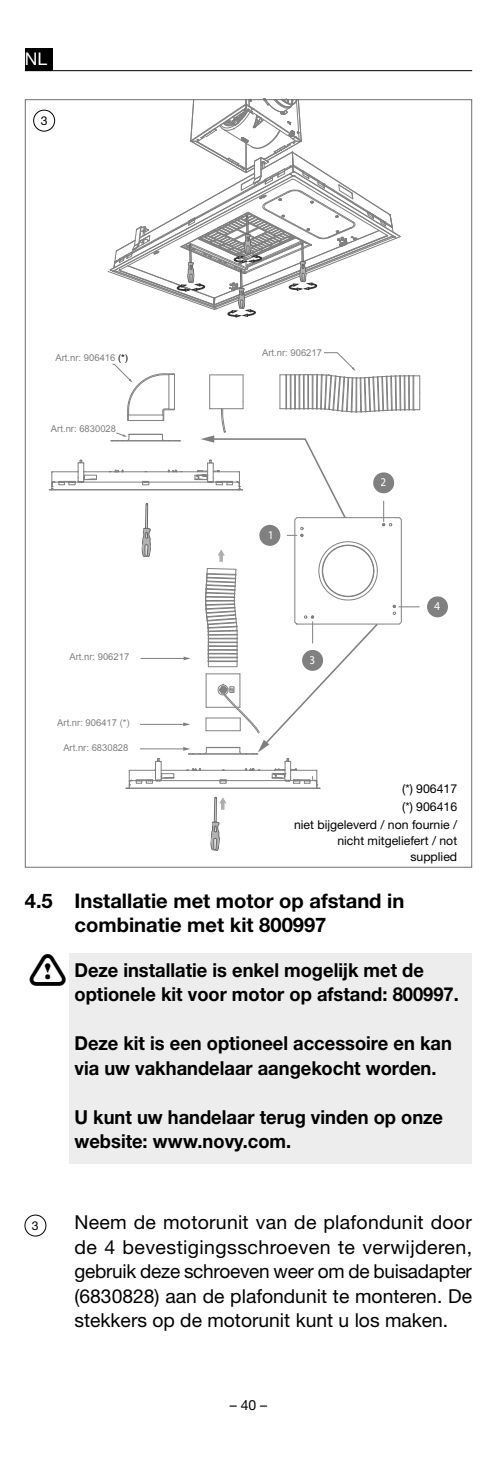
<style>
.page{position:relative;width:497px;height:1474px;background:#fff}
.page>*{position:absolute;margin:0;border:0;box-sizing:border-box;transform-origin:0 0}
.Titel_niveau_2{font:700 20.12px/24.5px "Helvetica Neue LTW1 G";color:#000}
.t1{font:700 19.25px/24.5px "Helvetica Neue LTW1 G";color:#000;scale:.95 1}
.bodytekst_genummerde_uitleg{font:19.25px/24.5px "Helvetica Neue LT Std";color:#000;text-align:justify}
.t2{font:17.5px "Helvetica Neue LTW1 G";color:#fff}
.t3{font:14px "Helvetica Neue LTW1 G";color:#000}
.bodytekst{font:12.25px/15.8px "Helvetica Neue LTW1 G";color:#000;text-align:right}
.cijfertekst_in_cirkels{font:12.25px "Helvetica Neue LTW1 G";color:#000}
.t4{font:11.9px "Myriad Pro";color:#fff}
.t5{font:9.45px "Arial";color:#808080}
.s1{color:#000}
</style>
<div class="page">
<div style="left:25px;top:48px;width:27px;height:22px;background:#000"></div>
<hr style="left:25px;top:70px;width:446px;height:1px;background:#000">
<div style="left:69px;top:952px;width:402px;height:211px;background:#ededed"></div>
<div style="left:25px;top:1214px;width:21px;height:22px;border:1px solid #000;border-radius:50%"></div>
<svg style="left:108px;top:98px;width:292px;height:219px"></svg>
<svg style="left:210px;top:796px;width:16px;height:55px"></svg>
<svg style="left:427px;top:596px;width:20px;height:21px"></svg>
<svg style="left:49px;top:352px;width:371px;height:437px"></svg>
<div style="left:33px;top:110px;width:22px;height:21px;border:1px solid #000;border-radius:50%"></div>
<p class="t2" style="left:25px;top:48px;width:24px">NL</p>
<p class="cijfertekst_in_cirkels" style="left:41px;top:113px;width:8px">3</p>
<p class="t5" style="left:55px;top:351px;width:74px">Art.nr: 906416 <span class="s1">(*)</span></p>
<p class="t5" style="left:51px;top:422px;width:67px">Art.nr: 6830028</p>
<p class="t5" style="left:69px;top:651px;width:61px">Art.nr: 906217</p>
<p class="t5" style="left:57px;top:717px;width:74px">Art.nr: 906417 (*)</p>
<p class="t5" style="left:63px;top:741px;width:67px">Art.nr: 6830828</p>
<p class="t5" style="left:262px;top:346px;width:61px">Art.nr: 906217</p>
<p class="t4" style="left:267px;top:528px;width:8px">1</p>
<p class="t4" style="left:309px;top:653px;width:8px">3</p>
<p class="t4" style="left:380px;top:474px;width:8px">2</p>
<p class="t4" style="left:433px;top:599px;width:8px">4</p>
<p class="bodytekst" style="left:401px;top:780px;width:56px">(*) 906417</p>
<p class="bodytekst" style="left:401px;top:798px;width:56px">(*) 906416</p>
<p class="bodytekst" style="left:294px;top:817px;width:164px">niet bijgeleverd / non fournie / nicht mitgeliefert / not supplied</p>
<p class="Titel_niveau_2" style="left:74px;top:888px;width:331px;text-indent:-50px">4.5 Installatie met motor op afstand in combinatie met kit 800997</p>
<p class="t1" style="left:74px;top:957px;width:405px">Deze installatie is enkel mogelijk met de optionele kit voor motor op afstand: 800997.</p>
<p class="t1" style="left:74px;top:1030px;width:398px">Deze kit is een optioneel accessoire en kan via uw vakhandelaar aangekocht worden.</p>
<p class="t1" style="left:74px;top:1104px;width:389px">U kunt uw handelaar terug vinden op onze website: www.novy.com.</p>
<p class="cijfertekst_in_cirkels" style="left:32px;top:1217px;width:8px">3</p>
<p class="bodytekst_genummerde_uitleg" style="left:74px;top:1209px;width:398px">Neem de motorunit van de plafondunit door de 4 bevestigingsschroeven te verwijderen, gebruik deze schroeven weer om de buisadapter (6830828) aan de plafondunit te monteren. De stekkers op de motorunit kunt u los maken.</p>
<p class="t3" style="left:229px;top:1395px;width:39px">– 40 –</p>
</div>
